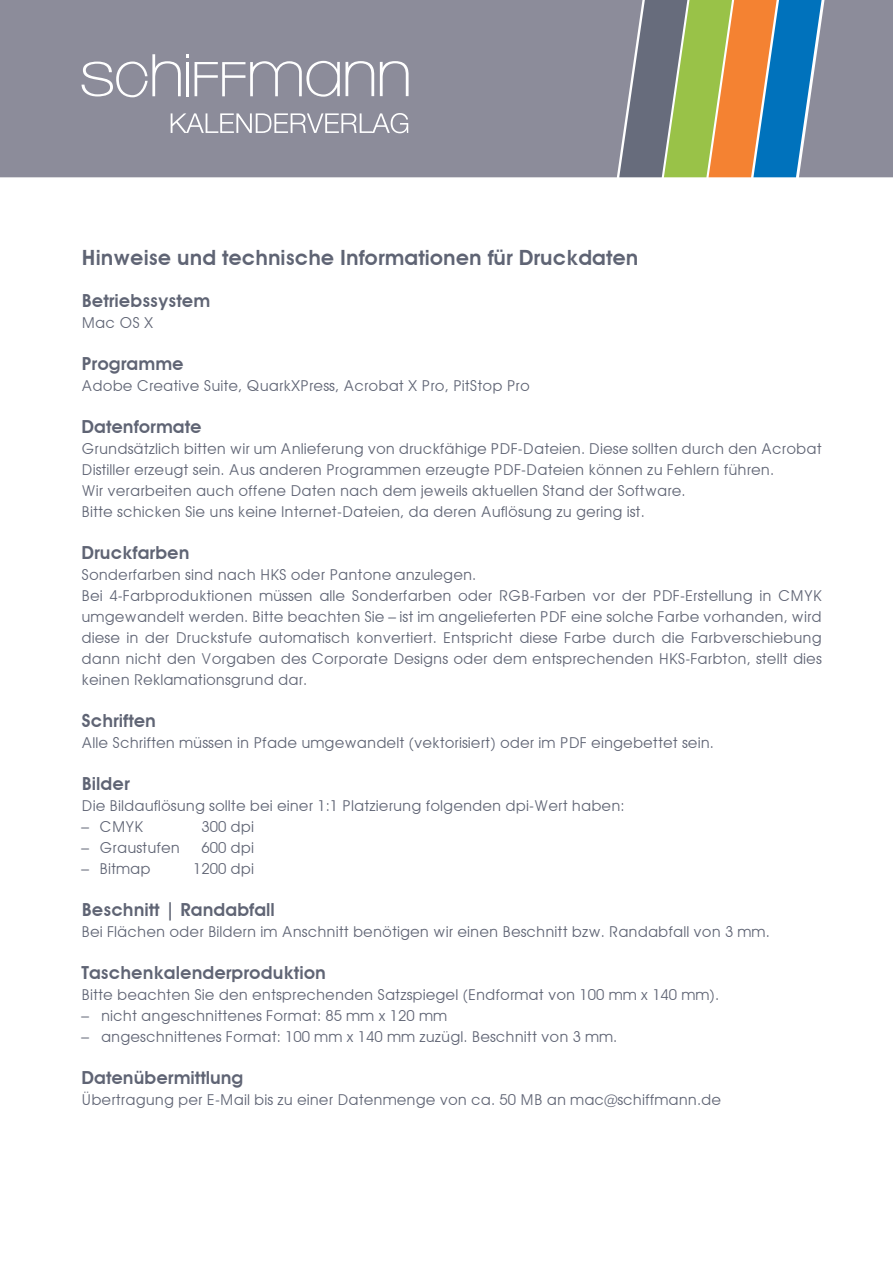
<style>
.page{position:relative;width:893px;height:1263px;background:#fff}
.page>*{position:absolute;margin:0;border:0;box-sizing:border-box;transform-origin:0 0}
.t1{font:600 21px "Avant Garde";color:#5f6474}
.t2{font:600 18px "Avant Garde";color:#5f6474}
.t3{font:15px/21px "Avant Garde";color:#5f6474}
</style>
<div class="page">
<div style="left:0;top:0;width:618px;height:177px;background:#8c8c9a"></div>
<svg style="left:618px;top:0;width:275px;height:177px;background:#878e82"></svg>
<svg style="left:380px;top:61px;width:29px;height:35px"></svg>
<svg style="left:82px;top:54px;width:107px;height:43px;background:#a2a2ad"></svg>
<svg style="left:195px;top:61px;width:179px;height:36px;background:#a2a2ad"></svg>
<svg style="left:171px;top:113px;width:237px;height:20px"></svg>
<h1 class="t1" style="left:82px;top:244px;width:558px">Hinweise und technische Informationen für Druckdaten</h1>
<p class="t2" style="left:82px;top:289px;width:130px">Betriebssystem</p>
<p class="t3" style="left:82px;top:312px;width:73px">Mac OS X</p>
<p class="t2" style="left:82px;top:352px;width:104px">Programme</p>
<p class="t3" style="left:82px;top:375px;width:450px">Adobe Creative Suite, QuarkXPress, Acrobat X Pro, PitStop Pro</p>
<p class="t2" style="left:82px;top:415px;width:122px">Datenformate</p>
<p class="t3" style="left:82px;top:438px;width:742px">Grundsätzlich bitten wir um Anlieferung von druckfähige PDF-Dateien. Diese sollten durch den Acrobat Distiller erzeugt sein. Aus anderen Programmen erzeugte PDF-Dateien können zu Fehlern führen.<br>Wir verarbeiten auch offene Daten nach dem jeweils aktuellen Stand der Software.<br>Bitte schicken Sie uns keine Internet-Dateien, da deren Auflösung zu gering ist.</p>
<p class="t2" style="left:82px;top:541px;width:109px">Druckfarben</p>
<p class="t3" style="left:82px;top:564px;width:742px">Sonderfarben sind nach HKS oder Pantone anzulegen.<br>Bei 4-Farbproduktionen müssen alle Sonderfarben oder RGB-Farben vor der PDF-Erstellung in CMYK umgewandelt werden. Bitte beachten Sie – ist im angelieferten PDF eine solche Farbe vorhanden, wird diese in der Druckstufe automatisch konvertiert. Entspricht diese Farbe durch die Farbverschiebung dann nicht den Vorgaben des Corporate Designs oder dem entsprechenden HKS-Farbton, stellt dies keinen Reklamationsgrund dar.</p>
<p class="t2" style="left:82px;top:709px;width:76px">Schriften</p>
<p class="t3" style="left:82px;top:732px;width:634px">Alle Schriften müssen in Pfade umgewandelt (vektorisiert) oder im PDF eingebettet sein.</p>
<p class="t2" style="left:82px;top:772px;width:50px">Bilder</p>
<p class="t3" style="left:82px;top:795px;width:545px">Die Bildauflösung sollte bei einer 1:1 Platzierung folgenden dpi-Wert haben:</p>
<p class="t3" style="left:82px;top:816px;width:63px">– CMYK</p>
<p class="t3" style="left:201px;top:816px;width:54px">300 dpi</p>
<p class="t3" style="left:82px;top:837px;width:100px">– Graustufen</p>
<p class="t3" style="left:201px;top:837px;width:54px">600 dpi</p>
<p class="t3" style="left:82px;top:858px;width:71px">– Bitmap</p>
<p class="t3" style="left:193px;top:858px;width:62px">1200 dpi</p>
<p class="t2" style="left:82px;top:898px;width:195px">Beschnitt | Randabfall</p>
<p class="t3" style="left:82px;top:921px;width:690px">Bei Flächen oder Bildern im Anschnitt benötigen wir einen Beschnitt bzw. Randabfall von 3 mm.</p>
<p class="t2" style="left:82px;top:961px;width:246px">Taschenkalenderproduktion</p>
<p class="t3" style="left:82px;top:984px;width:639px">Bitte beachten Sie den entsprechenden Satzspiegel (Endformat von 100 mm x 140 mm).</p>
<p class="t3" style="left:82px;top:1005px;width:367px">– nicht angeschnittenes Format: 85 mm x 120 mm</p>
<p class="t3" style="left:82px;top:1026px;width:537px">– angeschnittenes Format: 100 mm x 140 mm zuzügl. Beschnitt von 3 mm.</p>
<p class="t2" style="left:82px;top:1066px;width:164px">Datenübermittlung</p>
<p class="t3" style="left:82px;top:1089px;width:641px">Übertragung per E-Mail bis zu einer Datenmenge von ca. 50 MB an mac@schiffmann.de</p>
</div>
